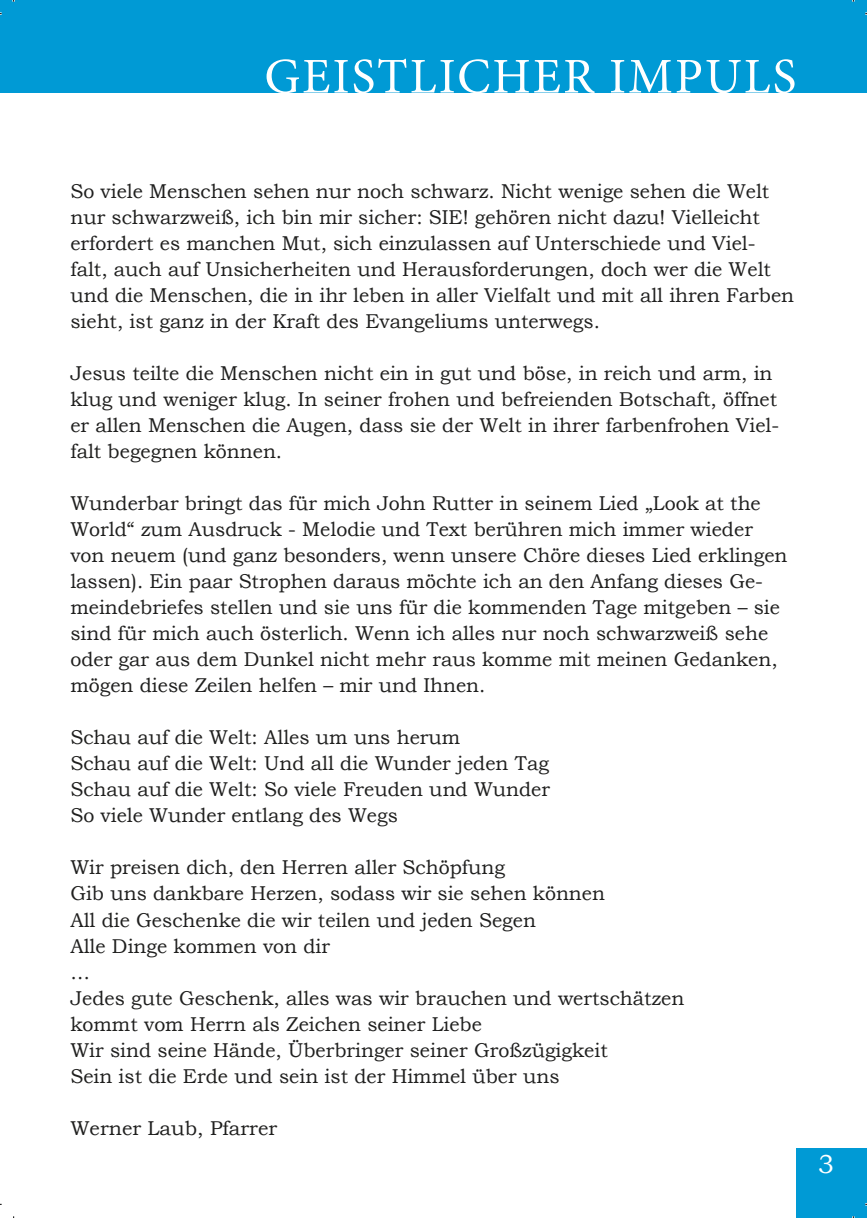
<style>
.page{position:relative;width:867px;height:1218px;background:#fff}
.page>*{position:absolute;margin:0;border:0;box-sizing:border-box;transform-origin:0 0}
.t1{font:50px "Minion Pro";letter-spacing:.04em;color:#fff}
.t2{font:26px "Bookman Old Style";color:#fff}
.Fließtext{font:20px/26px "Bookman Old Style";color:#1f1f1e}
</style>
<div class="page">
<div style="left:14px;top:0;width:852px;height:93px;background:#009ad5"></div>
<div style="left:796px;top:1148px;width:70px;height:70px;background:#009ad5"></div>
<div style="left:0;top:0;width:14px;height:93px;background:#009ad5"></div>
<h1 class="t1" style="left:264px;top:43px;width:533px">GEISTLICHER IMPULS</h1>
<p class="Fließtext" style="left:70px;top:179px;width:725px">So viele Menschen sehen nur noch schwarz. Nicht wenige sehen die Welt nur schwarzweiß, ich bin mir sicher: SIE! gehören nicht dazu! Vielleicht erfordert es manchen Mut, sich einzulassen auf Unterschiede und Viel&shy;falt, auch auf Unsicherheiten und Herausforderungen, doch wer die Welt und die Menschen, die in ihr leben in aller Vielfalt und mit all ihren Farben sieht, ist ganz in der Kraft des Evangeliums unterwegs.</p>
<p class="Fließtext" style="left:70px;top:361px;width:710px">Jesus teilte die Menschen nicht ein in gut und böse, in reich und arm, in klug und weniger klug. In seiner frohen und befreienden Botschaft, öffnet er allen Menschen die Augen, dass sie der Welt in ihrer farbenfrohen Viel&shy;falt begegnen können.</p>
<p class="Fließtext" style="left:70px;top:491px;width:718px">Wunderbar bringt das für mich John Rutter in seinem Lied „Look at the World“ zum Ausdruck - Melodie und Text berühren mich immer wieder von neuem (und ganz besonders, wenn unsere Chöre dieses Lied erklingen lassen). Ein paar Strophen daraus möchte ich an den Anfang dieses Ge&shy;meindebriefes stellen und sie uns für die kommenden Tage mitgeben – sie sind für mich auch österlich. Wenn ich alles nur noch schwarzweiß sehe oder gar aus dem Dunkel nicht mehr raus komme mit meinen Gedanken, mögen diese Zeilen helfen – mir und Ihnen.</p>
<p class="Fließtext" style="left:70px;top:725px;width:391px">Schau auf die Welt: Alles um uns herum</p>
<p class="Fließtext" style="left:70px;top:751px;width:480px">Schau auf die Welt: Und all die Wunder jeden Tag</p>
<p class="Fließtext" style="left:70px;top:777px;width:481px">Schau auf die Welt: So viele Freuden und Wunder</p>
<p class="Fließtext" style="left:70px;top:803px;width:329px">So viele Wunder entlang des Wegs</p>
<p class="Fließtext" style="left:70px;top:855px;width:436px">Wir preisen dich, den Herren aller Schöpfung</p>
<p class="Fließtext" style="left:70px;top:881px;width:536px">Gib uns dankbare Herzen, sodass wir sie sehen können</p>
<p class="Fließtext" style="left:70px;top:907px;width:467px">All die Geschenke die wir teilen und jeden Segen</p>
<p class="Fließtext" style="left:70px;top:933px;width:261px">Alle Dinge kommen von dir</p>
<p class="Fließtext" style="left:70px;top:959px;width:21px">…</p>
<p class="Fließtext" style="left:70px;top:985px;width:615px">Jedes gute Geschenk, alles was wir brauchen und wertschätzen</p>
<p class="Fließtext" style="left:70px;top:1011px;width:413px">kommt vom Herrn als Zeichen seiner Liebe</p>
<p class="Fließtext" style="left:70px;top:1037px;width:539px">Wir sind seine Hände, Überbringer seiner Großzügigkeit</p>
<p class="Fließtext" style="left:70px;top:1063px;width:490px">Sein ist die Erde und sein ist der Himmel über uns</p>
<p class="Fließtext" style="left:70px;top:1115px;width:208px">Werner Laub, Pfarrer</p>
<h2 class="t2" style="left:818px;top:1147px;width:18px">3</h2>
</div>
